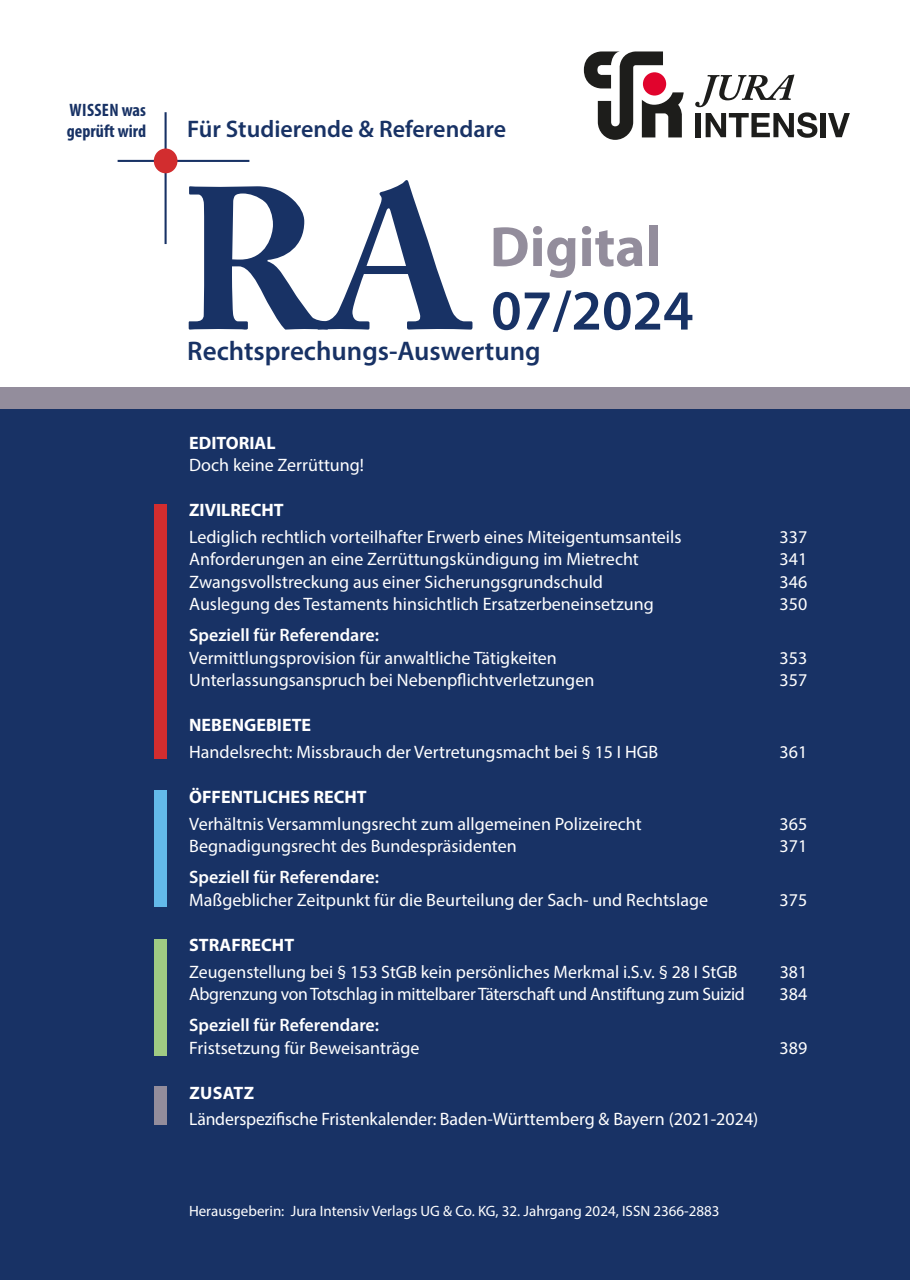
<style>
.page{position:relative;width:910px;height:1280px;background:#fff}
.page>*{position:absolute;margin:0;border:0;box-sizing:border-box;transform-origin:0 0}
.t1{font:700 200.7px "Adobe Caslon Pro";color:#183265}
.t2{font:600 57px "Myriad Pro";color:#183265}
.t3{font:700 57px "Myriad Pro";color:#938d9c}
.t4{font:600 27px "Myriad Pro";color:#183265}
.t5{font:600 24px "Myriad Pro";color:#183265}
.t6{font:18px "Myriad Pro";color:#fff}
.t7{font:600 18px "Myriad Pro";color:#fff}
.t8{font:18px "Myriad Pro";letter-spacing:-.02em;color:#fff}
.t9{font:700 18px "Myriad Pro";color:#fff}
.t10{font:700 condensed 18px/21.6px "Myriad Pro";color:#183265}
.t11{font:15px "Myriad Pro";color:#fff}
</style>
<div class="page">
<div style="left:0;top:400px;width:910px;height:880px;background:#183265"></div>
<div style="left:0;top:387px;width:910px;height:22px;background:#938d9c"></div>
<div style="left:154px;top:504px;width:13px;height:254px;background:#d22d2f"></div>
<div style="left:154px;top:791px;width:13px;height:116px;background:#63b9e9"></div>
<div style="left:154px;top:939px;width:13px;height:117px;background:#9fcb83"></div>
<hr style="left:165px;top:112px;width:2px;height:132px;background:#183265">
<hr style="left:118px;top:160px;width:131px;height:2px;background:#183265">
<div style="left:154px;top:148px;width:23px;height:25px;background:#d22d2f;border-radius:50%"></div>
<div style="left:154px;top:1086px;width:13px;height:38px;background:#938d9c"></div>
<svg style="left:584px;top:51px;width:100px;height:89px"></svg>
<svg style="left:695px;top:75px;width:122px;height:63px"></svg>
<div style="left:821px;top:113px;width:5px;height:24px;background:#1d1d1b"></div>
<svg style="left:828px;top:113px;width:22px;height:24px"></svg>
<p class="t10" style="left:67px;top:98px;width:81px">WISSEN was geprüft wird</p>
<h3 class="t5" style="left:187px;top:114px;width:320px">Für Studierende &amp; Referendare</h3>
<h1 class="t1" style="left:179px;top:142px;width:293px">RA</h1>
<h2 class="t3" style="left:490px;top:210px;width:173px">Digital</h2>
<h2 class="t2" style="left:491px;top:274px;width:204px">07/2024</h2>
<h3 class="t4" style="left:187px;top:333px;width:355px">Rechtsprechungs-Auswertung</h3>
<p class="t9" style="left:189px;top:431px;width:88px">EDITORIAL</p>
<p class="t6" style="left:189px;top:454px;width:176px">Doch keine Zerrüttung!</p>
<p class="t9" style="left:189px;top:498px;width:96px">ZIVILRECHT</p>
<p class="t6" style="left:189px;top:526px;width:494px">Lediglich rechtlich vorteilhafter Erwerb eines Miteigentumsanteils</p>
<p class="t6" style="left:780px;top:526px;width:29px">337</p>
<p class="t6" style="left:189px;top:548px;width:451px">Anforderungen an eine Zerrüttungskündigung im Mietrecht</p>
<p class="t6" style="left:780px;top:548px;width:29px">341</p>
<p class="t6" style="left:189px;top:571px;width:415px">Zwangsvollstreckung aus einer Sicherungsgrundschuld</p>
<p class="t6" style="left:780px;top:571px;width:29px">346</p>
<p class="t6" style="left:189px;top:593px;width:466px">Auslegung des Testaments hinsichtlich Ersatzerbeneinsetzung</p>
<p class="t6" style="left:780px;top:593px;width:29px">350</p>
<p class="t7" style="left:189px;top:624px;width:191px">Speziell für Referendare:</p>
<p class="t6" style="left:189px;top:647px;width:369px">Vermittlungsprovision für anwaltliche Tätigkeiten</p>
<p class="t6" style="left:780px;top:647px;width:29px">353</p>
<p class="t6" style="left:189px;top:669px;width:407px">Unterlassungsanspruch bei Nebenpflichtverletzungen</p>
<p class="t6" style="left:780px;top:669px;width:29px">357</p>
<p class="t9" style="left:189px;top:713px;width:124px">NEBENGEBIETE</p>
<p class="t6" style="left:189px;top:741px;width:470px">Handelsrecht: Missbrauch der Vertretungsmacht bei § 15 I HGB</p>
<p class="t6" style="left:780px;top:741px;width:29px">361</p>
<p class="t9" style="left:189px;top:785px;width:179px">ÖFFENTLICHES RECHT</p>
<p class="t6" style="left:189px;top:813px;width:454px">Verhältnis Versammlungsrecht zum allgemeinen Polizeirecht</p>
<p class="t6" style="left:780px;top:813px;width:29px">365</p>
<p class="t6" style="left:189px;top:835px;width:329px">Begnadigungsrecht des Bundespräsidenten</p>
<p class="t6" style="left:780px;top:835px;width:29px">371</p>
<p class="t7" style="left:189px;top:866px;width:191px">Speziell für Referendare:</p>
<p class="t6" style="left:189px;top:889px;width:520px">Maßgeblicher Zeitpunkt für die Beurteilung der Sach- und Rechtslage</p>
<p class="t6" style="left:780px;top:889px;width:29px">375</p>
<p class="t9" style="left:189px;top:933px;width:106px">STRAFRECHT</p>
<p class="t6" style="left:189px;top:960px;width:550px">Zeugenstellung bei § 153 StGB kein persönliches Merkmal i.S.v. § 28 I StGB</p>
<p class="t6" style="left:780px;top:960px;width:29px">381</p>
<p class="t8" style="left:189px;top:983px;width:557px">Abgrenzung von Totschlag in mittelbarer Täterschaft und Anstiftung zum Suizid</p>
<p class="t6" style="left:780px;top:983px;width:29px">384</p>
<p class="t7" style="left:189px;top:1013px;width:191px">Speziell für Referendare:</p>
<p class="t6" style="left:189px;top:1036px;width:232px">Fristsetzung für Beweisanträge</p>
<p class="t6" style="left:780px;top:1036px;width:29px">389</p>
<p class="t9" style="left:189px;top:1081px;width:66px">ZUSATZ</p>
<p class="t6" style="left:189px;top:1108px;width:571px">Länderspezifische Fristenkalender: Baden-Württemberg &amp; Bayern (2021-2024)</p>
<p class="t11" style="left:189px;top:1201px;width:532px">Herausgeberin: Jura Intensiv Verlags UG &amp; Co. KG, 32. Jahrgang 2024, ISSN 2366-2883</p>
</div>
